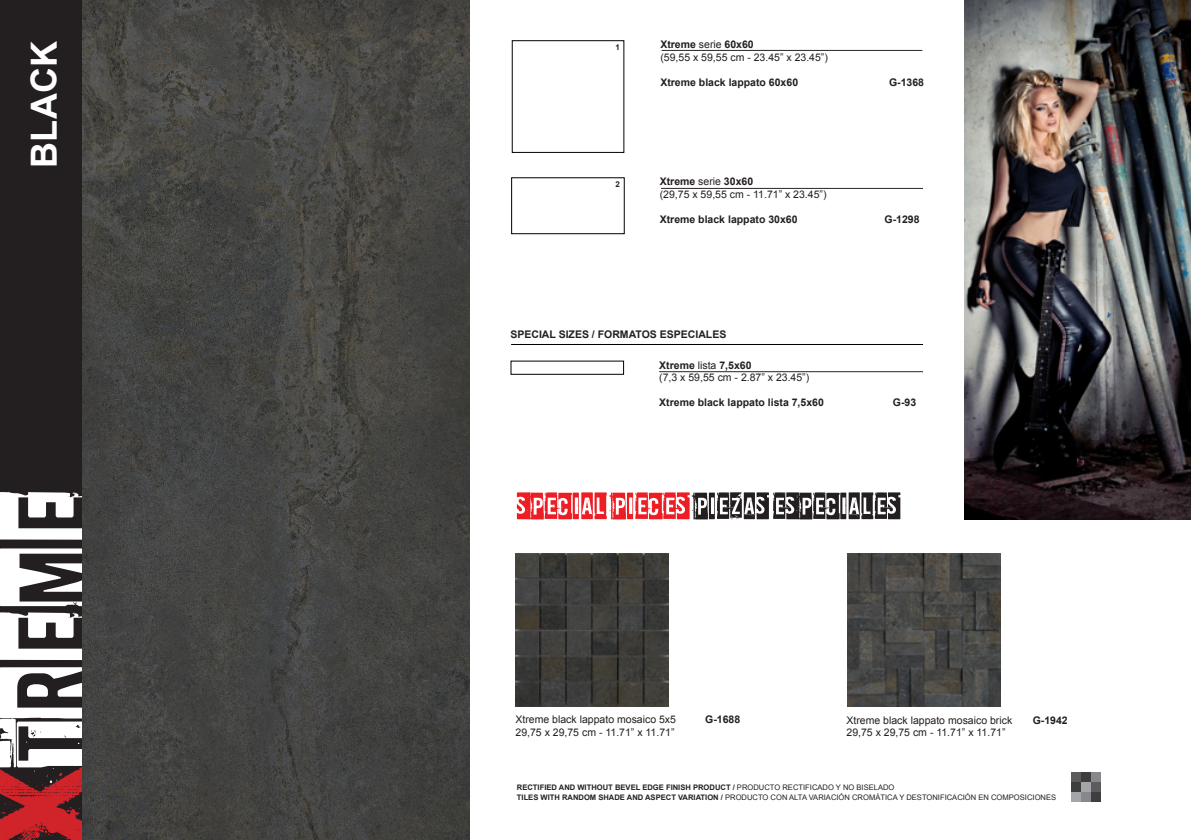
<style>
.page{position:relative;width:1191px;height:840px;background:#fff}
.page>*{position:absolute;margin:0;border:0;box-sizing:border-box;transform-origin:0 0}
.t1{font:700 36px "Arial";letter-spacing:.01em;color:#fff}
.t2{font:10.4px/12.6px "Arial";color:#231f20}
.t3{font:700 10.4px "Arial";color:#231f20}
.t4{font:700 8px "Arial";color:#231f20}
.t5{font:7.6px/10px "Arial";color:#231f20}
.s1{font-weight:700}
</style>
<div class="page">
<div style="left:0;top:0;width:83px;height:839px;background:#231f20"></div>
<svg style="left:0;top:492px;width:83px;height:347px"></svg>
<img style="left:83px;top:0;width:386px;height:839px">
<div style="left:511px;top:177px;width:113px;height:57px;border:1px solid #000"></div>
<hr style="left:661px;top:188px;width:262px;height:1px;background:#2b2624">
<hr style="left:659px;top:371px;width:264px;height:1px;background:#2b2624">
<hr style="left:511px;top:344px;width:412px;height:1px;background:#000">
<div style="left:512px;top:40px;width:112px;height:113px;border:1px solid #000"></div>
<hr style="left:661px;top:50px;width:261px;height:1px;background:#2b2624">
<img style="left:516px;top:553px;width:153px;height:153px">
<img style="left:847px;top:553px;width:153px;height:153px">
<img style="left:964px;top:0;width:227px;height:519px">
<div style="left:1071px;top:771px;width:10px;height:9px;background:#5c5c5f"></div>
<div style="left:1071px;top:781px;width:10px;height:9px;background:#3e3e3f"></div>
<div style="left:1071px;top:791px;width:10px;height:9px;background:#a4a5a9"></div>
<div style="left:1081px;top:771px;width:10px;height:9px;background:#3e3e3f"></div>
<div style="left:1091px;top:771px;width:9px;height:9px;background:#86888b"></div>
<div style="left:1081px;top:781px;width:10px;height:9px;background:#a4a5a9"></div>
<div style="left:1081px;top:791px;width:10px;height:9px;background:#86888b"></div>
<div style="left:1091px;top:781px;width:9px;height:9px;background:#5c5c5f"></div>
<div style="left:1091px;top:791px;width:9px;height:9px;background:#3e3e3f"></div>
<svg style="left:517px;top:492px;width:383px;height:27px"></svg>
<h1 class="t1" style="left:21px;top:168px;width:129px;rotate:-90deg">BLACK</h1>
<p class="t4" style="left:615px;top:42px;width:6px">1</p>
<p class="t2" style="left:660px;top:38px;width:169px"><span class="s1">Xtreme</span> serie <span class="s1">60x60<br></span>(59,55 x 59,55 cm - 23.45” x 23.45”)</p>
<p class="t3" style="left:660px;top:75px;width:139px">Xtreme black lappato 60x60</p>
<p class="t3" style="left:889px;top:75px;width:37px">G-1368</p>
<p class="t4" style="left:615px;top:179px;width:6px">2</p>
<p class="t2" style="left:660px;top:175px;width:168px"><span class="s1">Xtreme</span> serie <span class="s1">30x60<br></span>(29,75 x 59,55 cm - 11.71” x 23.45”)</p>
<p class="t3" style="left:660px;top:212px;width:139px">Xtreme black lappato 30x60</p>
<p class="t3" style="left:884px;top:212px;width:37px">G-1298</p>
<p class="t3" style="left:510px;top:327px;width:217px">SPECIAL SIZES / FORMATOS ESPECIALES</p>
<p class="t2" style="left:659px;top:358px;width:151px"><span class="s1">Xtreme</span> lista <span class="s1">7,5x60<br></span>(7,3 x 59,55 cm - 2.87” x 23.45”)</p>
<p class="t3" style="left:659px;top:396px;width:166px">Xtreme black lappato lista 7,5x60</p>
<p class="t3" style="left:893px;top:396px;width:25px">G-93</p>
<p class="t2" style="left:515px;top:713px;width:162px">Xtreme black lappato mosaico 5x5</p>
<p class="t3" style="left:705px;top:712px;width:37px">G-1688</p>
<p class="t2" style="left:515px;top:725px;width:160px">29,75 x 29,75 cm - 11.71” x 11.71”</p>
<p class="t2" style="left:846px;top:713px;width:167px">Xtreme black lappato mosaico brick</p>
<p class="t3" style="left:1032px;top:713px;width:37px">G-1942</p>
<p class="t2" style="left:846px;top:726px;width:160px">29,75 x 29,75 cm - 11.71” x 11.71”</p>
<p class="t5" style="left:517px;top:782px;width:541px"><span class="s1">RECTIFIED AND WITHOUT BEVEL EDGE FINISH PRODUCT /</span> PRODUCTO RECTIFICADO Y NO BISELADO<br><span class="s1">TILES WITH RANDOM SHADE AND ASPECT VARIATION /</span> PRODUCTO CON ALTA VARIACIÓN CROMÁTICA Y DESTONIFICACIÓN EN COMPOSICIONES</p>
</div>
